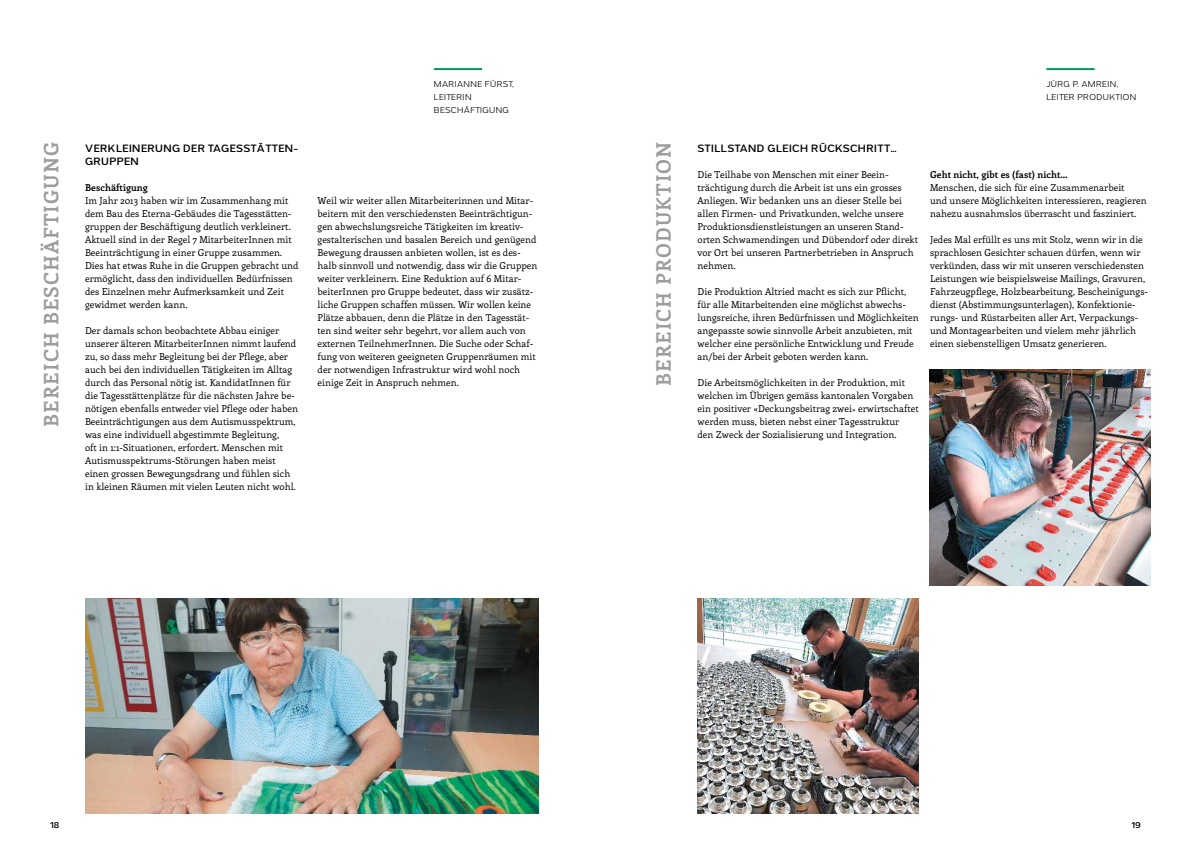
<style>
.page{position:relative;width:1191px;height:842px;background:#fff}
.page>*{position:absolute;margin:0;border:0;box-sizing:border-box;transform-origin:0 0}
.t1{font:700 20px "Enriqueta";letter-spacing:.05em;color:#9d9d9c}
.t2{font:600 10px/13px "Grey Sans";letter-spacing:.05em;color:#000}
.t3{font:9.5px/13px "Enriqueta";color:#000}
.t4{font:700 9.5px "Enriqueta";color:#000}
.t5{font:8px/13px "Grey Sans";letter-spacing:.05em;color:#000}
.t6{font:600 8px "Grey Sans";color:#000}
.s1{font-size:7.5px}
</style>
<div class="page">
<hr style="left:1046px;top:68px;width:48px;height:2px;background:#00975f">
<hr style="left:434px;top:68px;width:48px;height:2px;background:#00975f">
<img style="left:929px;top:370px;width:221px;height:215px">
<img style="left:697px;top:598px;width:221px;height:216px">
<img style="left:85px;top:598px;width:454px;height:216px">
<h1 class="t1" style="left:37px;top:427px;width:287px;rotate:-90deg">BEREICH BESCHÄFTIGUNG</h1>
<p class="t2" style="left:85px;top:142px;width:215px">VERKLEINERUNG DER TAGESSTÄTTEN-<br>GRUPPEN</p>
<p class="t4" style="left:85px;top:181px;width:64px">Beschäftigung</p>
<p class="t3" style="left:85px;top:194px;width:215px">Im Jahr 2013 haben wir im Zusammenhang mit dem Bau des Eterna-Gebäudes die Tagesstätten&shy;gruppen der Beschäftigung deutlich verkleinert.<br>Aktuell sind in der Regel 7 MitarbeiterInnen mit Beeinträchtigung in einer Gruppe zusammen.<br>Dies hat etwas Ruhe in die Gruppen gebracht und ermöglicht, dass den individuellen Bedürfnissen des Einzelnen mehr Aufmerksamkeit und Zeit gewidmet werden kann.</p>
<p class="t3" style="left:85px;top:324px;width:214px">Der damals schon beobachtete Abbau einiger unserer älteren MitarbeiterInnen nimmt laufend zu, so dass mehr Begleitung bei der Pflege, aber auch bei den individuellen Tätigkeiten im Alltag durch das Personal nötig ist. KandidatInnen für die Tagesstättenplätze für die nächsten Jahre be&shy;nötigen ebenfalls entweder viel Pflege oder haben Beeinträchtigungen aus dem Autismusspektrum, was eine individuell abgestimmte Begleitung,<br>oft in 1:1-Situationen, erfordert. Menschen mit Autismusspektrums-Störungen haben meist einen grossen Bewegungsdrang und fühlen sich in kleinen Räumen mit vielen Leuten nicht wohl.</p>
<p class="t5" style="left:434px;top:78px;width:82px">MARIANNE FÜRST,<br>LEITERIN<br>BESCHÄFTIGUNG</p>
<p class="t3" style="left:317px;top:194px;width:221px">Weil wir weiter allen Mitarbeiterinnen und Mitar&shy;beitern mit den verschiedensten Beeinträchtigun&shy;gen abwechslungsreiche Tätigkeiten im kreativ&shy;gestalterischen und basalen Bereich und genügend Bewegung draussen anbieten wollen, ist es des&shy;halb sinnvoll und notwendig, dass wir die Gruppen weiter verkleinern. Eine Reduktion auf 6 Mitar&shy;beiterInnen pro Gruppe bedeutet, dass wir zusätz&shy;liche Gruppen schaffen müssen. Wir wollen keine Plätze abbauen, denn die Plätze in den Tagesstät&shy;ten sind weiter sehr begehrt, vor allem auch von externen TeilnehmerInnen. Die Suche oder Schaf&shy;fung von weiteren geeigneten Gruppenräumen mit der notwendigen Infrastruktur wird wohl noch einige Zeit in Anspruch nehmen.</p>
<h1 class="t1" style="left:649px;top:386px;width:246px;rotate:-90deg">BEREICH PRODUKTION</h1>
<p class="t5" style="left:1046px;top:78px;width:91px">JÜRG P. AMREIN,<br>LEITER PRODUKTION</p>
<p class="t2" style="left:697px;top:142px;width:201px">STILLSTAND GLEICH RÜCKSCHRITT…</p>
<p class="t3" style="left:697px;top:168px;width:222px">Die Teilhabe von Menschen mit einer Beein&shy;trächtigung durch die Arbeit ist uns ein grosses Anliegen. Wir bedanken uns an dieser Stelle bei allen Firmen- und Privatkunden, welche unsere Produktionsdienstleistungen an unseren Stand&shy;orten Schwamendingen und Dübendorf oder direkt vor Ort bei unseren Partnerbetrieben in Anspruch nehmen.</p>
<p class="t3" style="left:697px;top:285px;width:223px">Die Produktion Altried macht es sich zur Pflicht, für alle Mitarbeitenden eine möglichst abwechs&shy;lungsreiche, ihren Bedürfnissen und Möglichkeiten angepasste sowie sinnvolle Arbeit anzubieten, mit welcher eine persönliche Entwicklung und Freude an/bei der Arbeit geboten werden kann.</p>
<p class="t3" style="left:697px;top:376px;width:223px">Die Arbeitsmöglichkeiten in der Produktion, mit welchen im Übrigen gemäss kantonalen Vorgaben ein positiver «Deckungsbeitrag zwei<span class="s1">»</span> erwirtschaftet werden muss, bieten nebst einer Tagesstruktur<br>den Zweck der Sozialisierung und Integration.</p>
<p class="t4" style="left:930px;top:168px;width:139px">Geht nicht, gibt es (fast) nicht…</p>
<p class="t3" style="left:930px;top:181px;width:218px">Menschen, die sich für eine Zusammenarbeit<br>und unsere Möglichkeiten interessieren, reagieren nahezu ausnahmslos überrascht und fasziniert.</p>
<p class="t3" style="left:930px;top:233px;width:220px">Jedes Mal erfüllt es uns mit Stolz, wenn wir in die sprachlosen Gesichter schauen dürfen, wenn wir verkünden, dass wir mit unseren verschiedensten Leistungen wie beispielsweise Mailings, Gravuren, Fahrzeugpflege, Holzbearbeitung, Bescheinigungs&shy;dienst (Abstimmungsunterlagen), Konfektionie&shy;rungs- und Rüstarbeiten aller Art, Verpackungs&shy;und Montagearbeiten und vielem mehr jährlich einen siebenstelligen Umsatz generieren.</p>
<p class="t6" style="left:50px;top:820px;width:11px">18</p>
<p class="t6" style="left:1131px;top:820px;width:11px">19</p>
</div>
